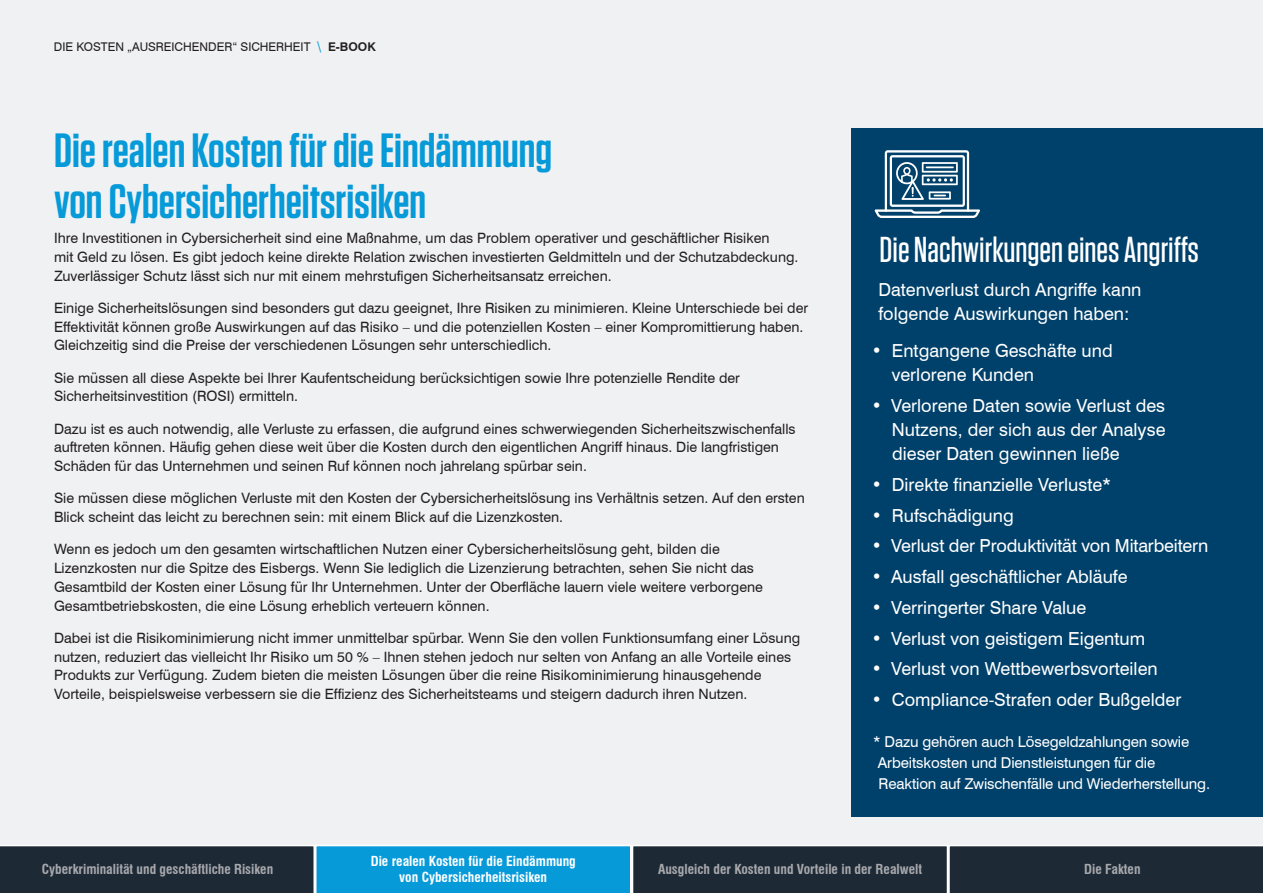
<style>
.page{position:relative;width:1263px;height:893px;background:#fff}
.page>*{position:absolute;margin:0;border:0;box-sizing:border-box;transform-origin:0 0}
.t1{font:600 48px/51px "Tungsten";color:#069ad9}
.t2{font:500 36px "Tungsten";color:#fff}
.t3{font:18px/24px "Swiss 721 BT";color:#fff}
.t4{font:15px/21px "Swiss 721 BT";letter-spacing:-.01em;color:#fff}
.t5{font:14.25px/18.8px "Swiss 721 BT";color:#231f20}
.t6{font:700 condensed 13.5px "Swiss 721 BT";color:#a8a9ad}
.t7{font:700 condensed 13.5px/16.5px "Swiss 721 BT";color:#fff;text-align:center}
.t8{font:12px "Swiss 721 BT";color:#231f20}
.s1{font-weight:700;font-size:13.5px;color:#069ad9}
.s2{font-weight:700}
</style>
<div class="page">
<div style="left:0;top:0;width:1263px;height:845px;background:#f0f1f2"></div>
<svg style="left:0;top:846px;width:1263px;height:47px;background:#1a4760"></svg>
<div style="left:851px;top:128px;width:412px;height:688px;background:#00416b"></div>
<svg style="left:875px;top:150px;width:105px;height:68px"></svg>
<p class="t8" style="left:54px;top:39px;width:323px">DIE KOSTEN „AUSREICHENDER“ SICHERHEIT <span class="s1">\</span> <span class="s2">E-BOOK</span></p>
<h1 class="t1" style="left:54px;top:125px;width:500px">Die realen Kosten für die Eindämmung von Cybersicherheitsrisiken</h1>
<p class="t5" style="left:54px;top:229px;width:746px">Ihre Investitionen in Cybersicherheit sind eine Maßnahme, um das Problem operativer und geschäftlicher Risiken<br>mit Geld zu lösen. Es gibt jedoch keine direkte Relation zwischen investierten Geldmitteln und der Schutzabdeckung.<br>Zuverlässiger Schutz lässt sich nur mit einem mehrstufigen Sicherheitsansatz erreichen.</p>
<p class="t5" style="left:54px;top:298px;width:756px">Einige Sicherheitslösungen sind besonders gut dazu geeignet, Ihre Risiken zu minimieren. Kleine Unterschiede bei der<br>Effektivität können große Auswirkungen auf das Risiko – und die potenziellen Kosten – einer Kompromittierung haben.<br>Gleichzeitig sind die Preise der verschiedenen Lösungen sehr unterschiedlich.</p>
<p class="t5" style="left:54px;top:368px;width:687px">Sie müssen all diese Aspekte bei Ihrer Kaufentscheidung berücksichtigen sowie Ihre potenzielle Rendite der<br>Sicherheitsinvestition (ROSI) ermitteln.</p>
<p class="t5" style="left:54px;top:419px;width:743px">Dazu ist es auch notwendig, alle Verluste zu erfassen, die aufgrund eines schwerwiegenden Sicherheitszwischenfalls auftreten können. Häufig gehen diese weit über die Kosten durch den eigentlichen Angriff hinaus. Die langfristigen<br>Schäden für das Unternehmen und seinen Ruf können noch jahrelang spürbar sein.</p>
<p class="t5" style="left:54px;top:489px;width:752px">Sie müssen diese möglichen Verluste mit den Kosten der Cybersicherheitslösung ins Verhältnis setzen. Auf den ersten<br>Blick scheint das leicht zu berechnen sein: mit einem Blick auf die Lizenzkosten.</p>
<p class="t5" style="left:54px;top:540px;width:710px">Wenn es jedoch um den gesamten wirtschaftlichen Nutzen einer Cybersicherheitslösung geht, bilden die Lizenzkosten nur die Spitze des Eisbergs. Wenn Sie lediglich die Lizenzierung betrachten, sehen Sie nicht das Gesamtbild der Kosten einer Lösung für Ihr Unternehmen. Unter der Oberfläche lauern viele weitere verborgene Gesamtbetriebskosten, die eine Lösung erheblich verteuern können.</p>
<p class="t5" style="left:54px;top:628px;width:748px">Dabei ist die Risikominimierung nicht immer unmittelbar spürbar. Wenn Sie den vollen Funktionsumfang einer Lösung nutzen, reduziert das vielleicht Ihr Risiko um 50 % – Ihnen stehen jedoch nur selten von Anfang an alle Vorteile eines Produkts zur Verfügung. Zudem bieten die meisten Lösungen über die reine Risikominimierung hinausgehende Vorteile, beispielsweise verbessern sie die Effizienz des Sicherheitsteams und steigern dadurch ihren Nutzen.</p>
<h2 class="t2" style="left:879px;top:231px;width:321px">Die Nachwirkungen eines Angriffs</h2>
<p class="t3" style="left:878px;top:277px;width:265px">Datenverlust durch Angriffe kann folgende Auswirkungen haben:</p>
<p class="t3" style="left:892px;top:339px;width:222px;text-indent:-20px">• Entgangene Geschäfte und verlorene Kunden</p>
<p class="t3" style="left:892px;top:393px;width:275px;text-align:justify;text-indent:-21px">• Verlorene Daten sowie Verlust des Nutzens, der sich aus der Analyse dieser Daten gewinnen ließe</p>
<p class="t3" style="left:871px;top:472px;width:241px">• Direkte finanzielle Verluste*</p>
<p class="t3" style="left:871px;top:503px;width:144px">• Rufschädigung</p>
<p class="t3" style="left:871px;top:534px;width:338px">• Verlust der Produktivität von Mitarbeitern</p>
<p class="t3" style="left:871px;top:564px;width:258px">• Ausfall geschäftlicher Abläufe</p>
<p class="t3" style="left:871px;top:595px;width:216px">• Verringerter Share Value</p>
<p class="t3" style="left:871px;top:626px;width:275px">• Verlust von geistigem Eigentum</p>
<p class="t3" style="left:871px;top:657px;width:288px">• Verlust von Wettbewerbsvorteilen</p>
<p class="t3" style="left:871px;top:687px;width:311px">• Compliance-Strafen oder Bußgelder</p>
<p class="t4" style="left:878px;top:731px;width:334px;text-indent:-5px">* Dazu gehören auch Lösegeldzahlungen sowie<br>Arbeitskosten und Dienstleistungen für die<br>Reaktion auf Zwischenfälle und Wiederherstellung.</p>
<p class="t7" style="left:371px;top:853px;width:207px">Die realen Kosten für die Eindämmung von Cybersicherheitsrisiken</p>
<p class="t6" style="left:42px;top:861px;width:233px">Cyberkriminalität und geschäftliche Risiken</p>
<p class="t6" style="left:658px;top:861px;width:265px">Ausgleich der Kosten und Vorteile in der Realwelt</p>
<p class="t6" style="left:1084px;top:861px;width:58px">Die Fakten</p>
</div>
